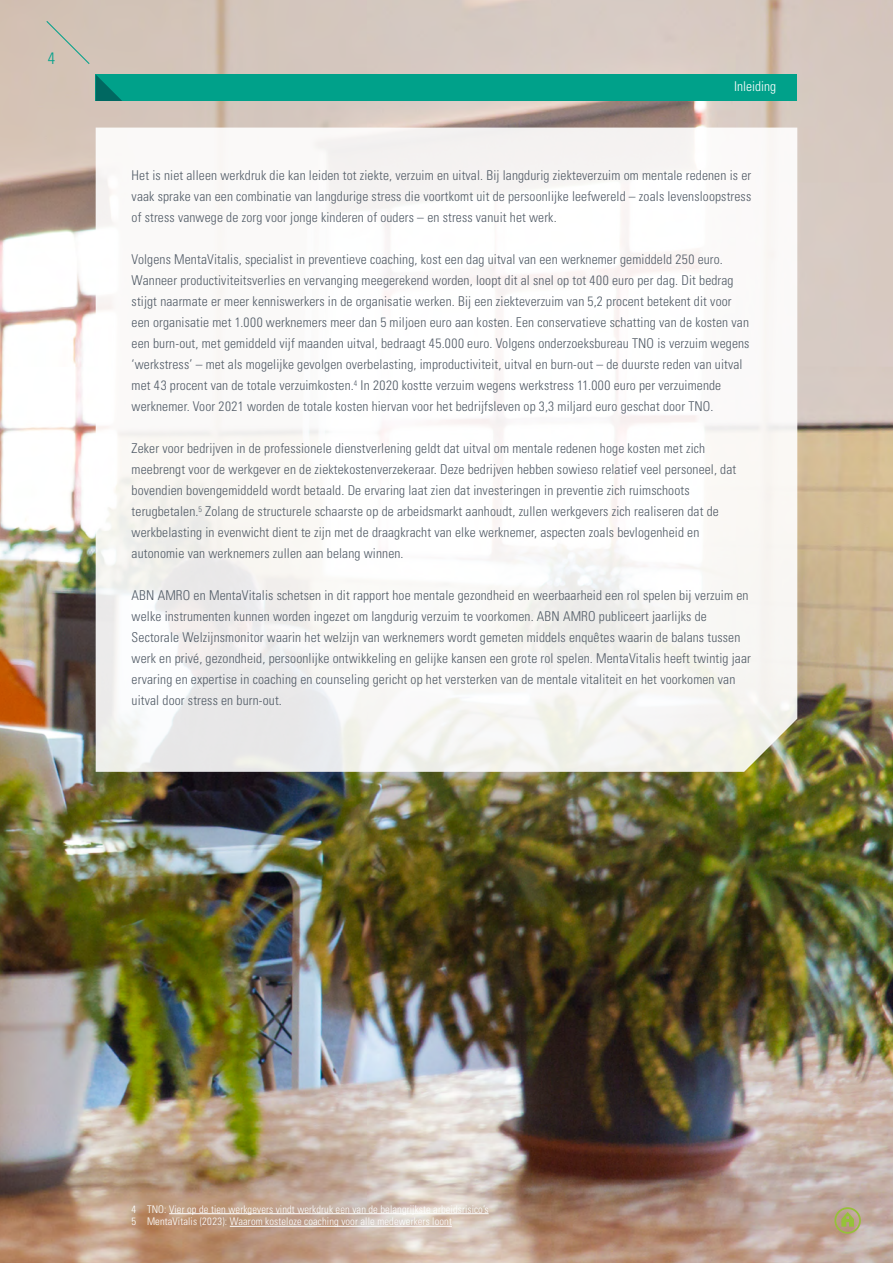
<style>
.page{position:relative;width:893px;height:1263px;background:#fff}
.page>*{position:absolute;margin:0;border:0;box-sizing:border-box;transform-origin:0 0}
.t1{font:300 condensed 16.5px "Univers LT Std";color:#00a18a}
.t2{font:300 condensed 13.5px/21px "Univers LT Std";letter-spacing:.01em;color:#525c67}
.t3{font:300 condensed 13.5px "Univers LT Std";color:#fff}
.t4{font:300 condensed 10.5px/12.6px "Univers LT Std";letter-spacing:.01em;color:#fff}
</style>
<div class="page">
<img style="left:0;top:0;width:893px;height:1263px">
<svg style="left:96px;top:128px;width:701px;height:644px"></svg>
<hr style="left:169px;top:1213px;width:320px;height:1px;background:#fff">
<hr style="left:230px;top:1226px;width:222px;height:1px;background:#fff">
<div style="left:45px;top:20px;width:46px;height:45px;background:#d3c3b5"></div>
<div style="left:96px;top:74px;width:701px;height:27px;background:#00a18a"></div>
<svg style="left:96px;top:75px;width:26px;height:26px"></svg>
<svg style="left:841px;top:1212px;width:13px;height:15px"></svg>
<div style="left:834px;top:1207px;width:27px;height:27px;border:2px solid #96c139;border-radius:50%"></div>
<p class="t1" style="left:48px;top:48px;width:9px">4</p>
<p class="t3" style="left:734px;top:78px;width:43px">Inleiding</p>
<p class="t2" style="left:132px;top:165px;width:621px;text-align:justify">Het is niet alleen werkdruk die kan leiden tot ziekte, verzuim en uitval. Bij langdurig ziekteverzuim om mentale redenen is er vaak sprake van een combinatie van langdurige stress die voortkomt uit de persoonlijke leefwereld – zoals levensloopstress of stress vanwege de zorg voor jonge kinderen of ouders – en stress vanuit het werk.</p>
<p class="t2" style="left:132px;top:249px;width:619px">Volgens MentaVitalis, specialist in preventieve coaching, kost een dag uitval van een werknemer gemiddeld 250 euro.<br>Wanneer productiviteitsverlies en vervanging meegerekend worden, loopt dit al snel op tot 400 euro per dag. Dit bedrag stijgt naarmate er meer kenniswerkers in de organisatie werken. Bij een ziekteverzuim van 5,2 procent betekent dit voor een organisatie met 1.000 werknemers meer dan 5 miljoen euro aan kosten. Een conservatieve schatting van de kosten van een burn-out, met gemiddeld vijf maanden uitval, bedraagt 45.000 euro. Volgens onderzoeksbureau TNO is verzuim wegens ‘werkstress’ – met als mogelijke gevolgen overbelasting, improductiviteit, uitval en burn-out – de duurste reden van uitval met 43 procent van de totale verzuimkosten.<sup>4</sup> In 2020 kostte verzuim wegens werkstress 11.000 euro per verzuimende werknemer. Voor 2021 worden de totale kosten hiervan voor het bedrijfsleven op 3,3 miljard euro geschat door TNO.</p>
<p class="t2" style="left:132px;top:438px;width:606px">Zeker voor bedrijven in de professionele dienstverlening geldt dat uitval om mentale redenen hoge kosten met zich meebrengt voor de werkgever en de ziektekostenverzekeraar. Deze bedrijven hebben sowieso relatief veel personeel, dat bovendien bovengemiddeld wordt betaald. De ervaring laat zien dat investeringen in preventie zich ruimschoots terugbetalen.<sup>5</sup> Zolang de structurele schaarste op de arbeidsmarkt aanhoudt, zullen werkgevers zich realiseren dat de werkbelasting in evenwicht dient te zijn met de draagkracht van elke werknemer, aspecten zoals bevlogenheid en autonomie van werknemers zullen aan belang winnen.</p>
<p class="t2" style="left:132px;top:585px;width:621px">ABN AMRO en MentaVitalis schetsen in dit rapport hoe mentale gezondheid en weerbaarheid een rol spelen bij verzuim en welke instrumenten kunnen worden ingezet om langdurig verzuim te voorkomen. ABN AMRO publiceert jaarlijks de Sectorale Welzijnsmonitor waarin het welzijn van werknemers wordt gemeten middels enquêtes waarin de balans tussen werk en privé, gezondheid, persoonlijke ontwikkeling en gelijke kansen een grote rol spelen. MentaVitalis heeft twintig jaar ervaring en expertise in coaching en counseling gericht op het versterken van de mentale vitaliteit en het voorkomen van uitval door stress en burn-out.</p>
<p class="t4" style="left:132px;top:1203px;width:358px">4 TNO: Vier op de tien werkgevers vindt werkdruk een van de belangrijkste arbeidsrisico’s<br>5 MentaVitalis (2023): Waarom kosteloze coaching voor alle medewerkers loont</p>
</div>
